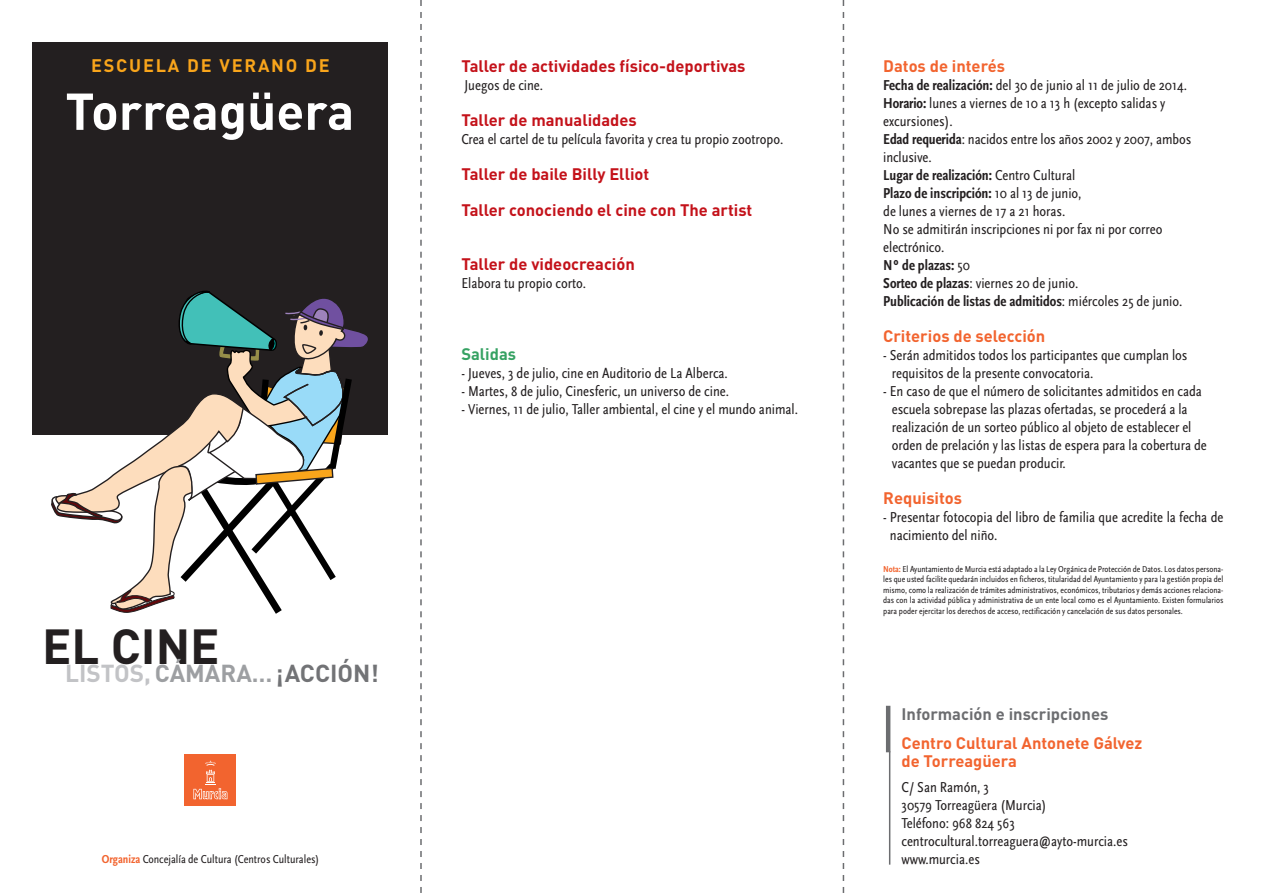
<style>
.page{position:relative;width:1263px;height:893px;background:#fff}
.page>*{position:absolute;margin:0;border:0;box-sizing:border-box;transform-origin:0 0}
.t1{font:700 51px "DIN";color:#fff}
.t2{font:700 48.6px "DIN";color:#231f20}
.t3{font:700 24.3px "DIN";color:#727376}
.t4{font:700 18px "DIN";letter-spacing:.1em;color:#f9a51b}
.t5{font:700 16.5px/36px "DIN";color:#c4121a}
.t6{font:700 16.5px/18px "DIN";color:#f2642f}
.t7{font:700 16.5px "DIN";color:#6c6d70}
.t8{font:700 16.5px "DIN";color:#36a263}
.t9{font:condensed 15px/18px "Scala Sans";color:#231f20}
.t10{font:condensed 12px "Scala Sans";color:#231f20}
.t11{font:condensed 9px/10.5px "Scala Sans";color:#231f20;text-align:justify}
.s1{color:#c2c3c6}
.s2{color:#9d9fa2}
.s3{font-weight:700;color:#f2642f}
.s4{font-weight:700}
</style>
<div class="page">
<div style="left:32px;top:43px;width:356px;height:392px;background:#231f20"></div>
<div style="left:185px;top:754px;width:51px;height:52px;background:#f2642f"></div>
<svg style="left:193px;top:761px;width:35px;height:39px"></svg>
<svg style="left:420px;top:0;width:2px;height:893px"></svg>
<svg style="left:843px;top:0;width:1px;height:893px"></svg>
<svg style="left:51px;top:290px;width:317px;height:324px"></svg>
<hr style="left:889px;top:751px;width:1px;height:114px;background:#6c6d70">
<hr style="left:886px;top:706px;width:4px;height:46px;background:#6c6d70">
<p class="t4" style="left:91px;top:54px;width:240px">ESCUELA DE VERANO DE</p>
<h1 class="t1" style="left:65px;top:78px;width:290px">Torreagüera</h1>
<h2 class="t2" style="left:42px;top:615px;width:179px">EL CINE</h2>
<h3 class="t3" style="left:65px;top:657px;width:315px"><span class="s1">LISTOS,</span> <span class="s2">CÁMARA…</span> ¡ACCIÓN!</h3>
<p class="t10" style="left:102px;top:853px;width:219px"><span class="s3">Organiza</span> Concejalía de Cultura (Centros Culturales)</p>
<p class="t5" style="left:461px;top:47px;width:286px">Taller de actividades físico-deportivas</p>
<p class="t9" style="left:464px;top:76px;width:80px">Juegos de cine.</p>
<p class="t5" style="left:461px;top:101px;width:177px">Taller de manualidades</p>
<p class="t9" style="left:461px;top:130px;width:324px">Crea el cartel de tu película favorita y crea tu propio zootropo.</p>
<p class="t5" style="left:461px;top:155px;width:292px">Taller de baile Billy Elliot<br>Taller conociendo el cine con The artist</p>
<p class="t5" style="left:461px;top:245px;width:175px">Taller de videocreación</p>
<p class="t9" style="left:461px;top:274px;width:126px">Elabora tu propio corto.</p>
<p class="t8" style="left:461px;top:343px;width:56px">Salidas</p>
<p class="t9" style="left:461px;top:364px;width:268px">- Jueves, 3 de julio, cine en Auditorio de La Alberca.</p>
<p class="t9" style="left:461px;top:382px;width:269px">- Martes, 8 de julio, Cinesferic, un universo de cine.</p>
<p class="t9" style="left:461px;top:400px;width:338px">- Viernes, 11 de julio, Taller ambiental, el cine y el mundo animal.</p>
<p class="t6" style="left:883px;top:56px;width:123px">Datos de interés</p>
<p class="t9" style="left:883px;top:76px;width:309px"><span class="s4">Fecha de realización:</span> del 30 de junio al 11 de julio de 2014.<br><span class="s4">Horario:</span> lunes a viernes de 10 a 13 h (excepto salidas y excursiones).<br><span class="s4">Edad requerida</span>: nacidos entre los años 2002 y 2007, ambos inclusive.<br><span class="s4">Lugar de realización:</span> Centro Cultural<br><span class="s4">Plazo de inscripción:</span> 10 al 13 de junio,<br>de lunes a viernes de 17 a 21 horas.<br>No se admitirán inscripciones ni por fax ni por correo electrónico.<br><span class="s4">Nº de plazas:</span> 50<br><span class="s4">Sorteo de plazas</span>: viernes 20 de junio.<br><span class="s4">Publicación de listas de admitidos</span>: miércoles 25 de junio.</p>
<p class="t6" style="left:883px;top:326px;width:164px">Criterios de selección</p>
<p class="t9" style="left:892px;top:346px;width:297px;text-indent:-9px">- Serán admitidos todos los participantes que cumplan los requisitos de la presente convocatoria.</p>
<p class="t9" style="left:892px;top:382px;width:317px;text-indent:-9px">- En caso de que el número de solicitantes admitidos en cada escuela sobrepase las plazas ofertadas, se procederá a la realización de un sorteo público al objeto de establecer el orden de prelación y las listas de espera para la cobertura de vacantes que se puedan producir.</p>
<p class="t6" style="left:883px;top:488px;width:80px">Requisitos</p>
<p class="t9" style="left:890px;top:508px;width:335px;text-indent:-7px">- Presentar fotocopia del libro de familia que acredite la fecha de nacimiento del niño.</p>
<p class="t11" style="left:883px;top:564px;width:342px"><span class="s3">Nota:</span> El Ayuntamiento de Murcia está adaptado a la Ley Orgánica de Protección de Datos. Los datos persona&shy;les que usted facilite quedarán incluidos en ficheros, titularidad del Ayuntamiento y para la gestión propia del mismo, como la realización de trámites administrativos, económicos, tributarios y demás acciones relaciona&shy;das con la actividad pública y administrativa de un ente local como es el Ayuntamiento. Existen formularios para poder ejercitar los derechos de acceso, rectificación y cancelación de sus datos personales.</p>
<p class="t7" style="left:901px;top:703px;width:208px">Información e inscripciones</p>
<p class="t6" style="left:901px;top:733px;width:242px">Centro Cultural Antonete Gálvez de Torreagüera</p>
<p class="t9" style="left:901px;top:778px;width:228px">C/ San Ramón, 3<br>30579 Torreagüera (Murcia)<br>Teléfono: 968 824 563 centrocultural.torreaguera@ayto-murcia.es www.murcia.es</p>
</div>
